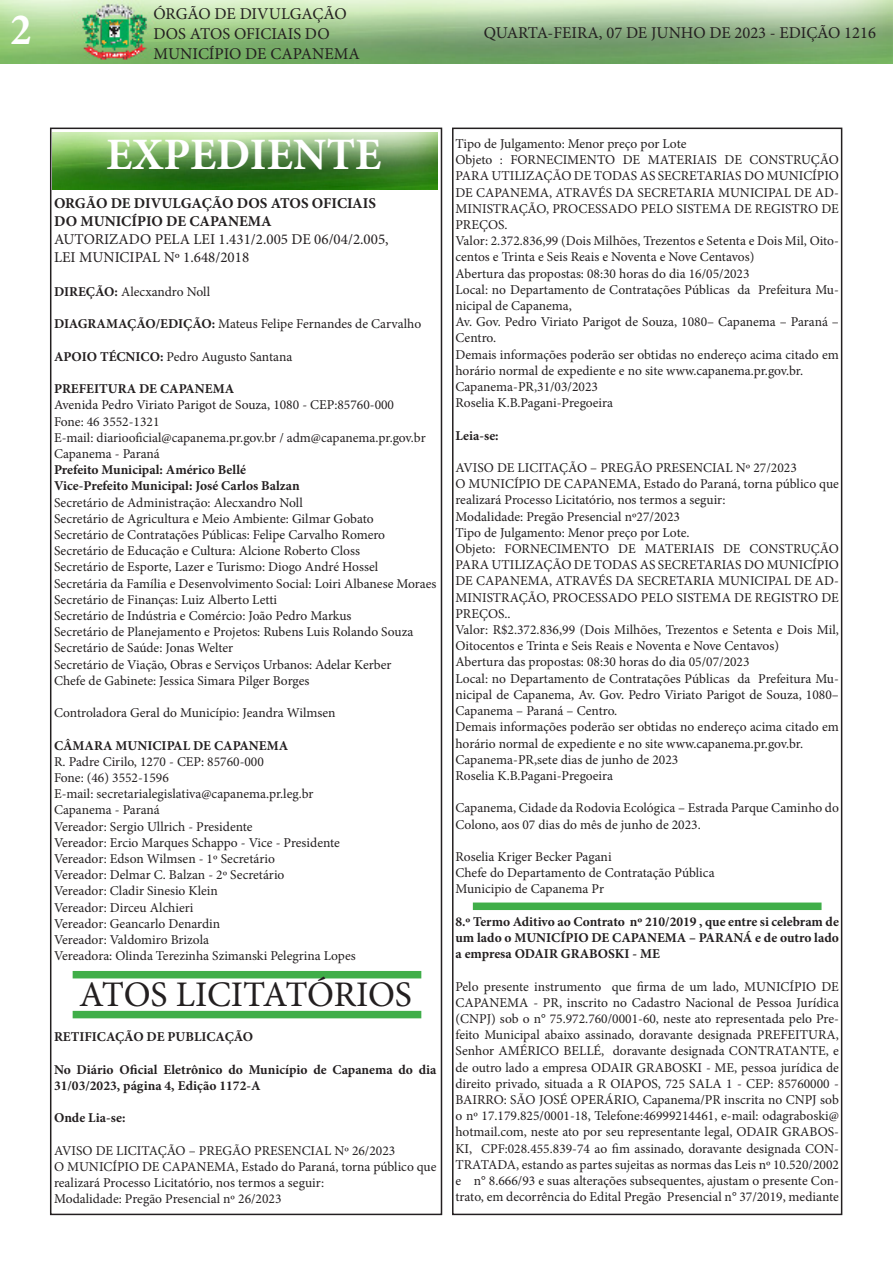
<style>
.page{position:relative;width:893px;height:1263px;background:#fff}
.page>*{position:absolute;margin:0;border:0;box-sizing:border-box;transform-origin:0 0}
.t1{font:700 45px "Minion Pro";color:#fff}
.t2{font:700 condensed 45px "Minion Pro";color:#fff}
.t3{font:36px "Minion Pro";letter-spacing:-.01em;color:#231f20}
.t4{font:16.5px/19.8px "Minion Pro";color:#231f20}
.t5{font:15px "Minion Pro";color:#231f20}
.t6{font:700 15px "Minion Pro";color:#231f20}
.t7{font:13.5px/16.2px "Minion Pro";color:#231f20}
.t8{font:700 13.5px/16.2px "Minion Pro";color:#231f20}
.s1{font-weight:700}
</style>
<div class="page">
<div style="left:50px;top:128px;width:392px;height:1087px;border:2px solid #231f20"></div>
<img style="left:0;top:0;width:893px;height:64px">
<div style="left:452px;top:128px;width:390px;height:1087px;border:2px solid #231f20"></div>
<img style="left:53px;top:132px;width:384px;height:58px">
<div style="left:73px;top:971px;width:348px;height:7px;background:#40ae49"></div>
<div style="left:73px;top:1011px;width:348px;height:7px;background:#40ae49"></div>
<div style="left:473px;top:902px;width:348px;height:8px;background:#40ae49"></div>
<h1 class="t2" style="left:11px;top:-1px;width:22px">2</h1>
<p class="t4" style="left:153px;top:4px;width:208px">ÓRGÃO DE DIVULGAÇÃO<br>DOS ATOS OFICIAIS DO<br>MUNICÍPIO DE CAPANEMA</p>
<p class="t4" style="left:484px;top:23px;width:394px">QUARTA-FEIRA, 07 DE JUNHO DE 2023 - EDIÇÃO 1216</p>
<p class="t1" style="left:106px;top:123px;width:277px">EXPEDIENTE</p>
<p class="t6" style="left:54px;top:192px;width:324px">ORGÃO DE DIVULGAÇÃO DOS ATOS OFICIAIS</p>
<p class="t6" style="left:54px;top:210px;width:219px">DO MUNICÍPIO DE CAPANEMA</p>
<p class="t5" style="left:54px;top:229px;width:336px">AUTORIZADO PELA LEI 1.431/2.005 DE 06/04/2.005,</p>
<p class="t5" style="left:54px;top:247px;width:197px">LEI MUNICIPAL Nº 1.648/2018</p>
<p class="t7" style="left:54px;top:284px;width:158px"><span class="s1">DIREÇÃO:</span> Alecxandro Noll</p>
<p class="t7" style="left:54px;top:316px;width:369px"><span class="s1">DIAGRAMAÇÃO/EDIÇÃO:</span> Mateus Felipe Fernandes de Carvalho</p>
<p class="t7" style="left:54px;top:348px;width:240px"><span class="s1">APOIO TÉCNICO:</span> Pedro Augusto Santana</p>
<p class="t8" style="left:54px;top:381px;width:182px">PREFEITURA DE CAPANEMA</p>
<p class="t7" style="left:54px;top:397px;width:342px">Avenida Pedro Viriato Parigot de Souza, 1080 - CEP:85760-000</p>
<p class="t7" style="left:54px;top:413px;width:107px">Fone: 46 3552-1321</p>
<p class="t7" style="left:54px;top:429px;width:373px">E-mail: diariooficial@capanema.pr.gov.br / adm@capanema.pr.gov.br</p>
<p class="t7" style="left:54px;top:446px;width:107px">Capanema - Paraná</p>
<p class="t8" style="left:54px;top:462px;width:194px">Prefeito Municipal: Américo Bellé</p>
<p class="t8" style="left:54px;top:478px;width:247px">Vice-Prefeito Municipal: José Carlos Balzan</p>
<p class="t7" style="left:54px;top:494px;width:250px">Secretário de Administração: Alecxandro Noll</p>
<p class="t7" style="left:54px;top:510px;width:321px">Secretário de Agricultura e Meio Ambiente: Gilmar Gobato</p>
<p class="t7" style="left:54px;top:527px;width:333px">Secretário de Contratações Públicas: Felipe Carvalho Romero</p>
<p class="t7" style="left:54px;top:543px;width:307px">Secretário de Educação e Cultura: Alcione Roberto Closs</p>
<p class="t7" style="left:54px;top:559px;width:326px">Secretário de Esporte, Lazer e Turismo: Diogo André Hossel</p>
<p class="t7" style="left:54px;top:575px;width:384px">Secretária da Família e Desenvolvimento Social: Loiri Albanese Moraes</p>
<p class="t7" style="left:54px;top:591px;width:225px">Secretário de Finanças: Luiz Alberto Letti</p>
<p class="t7" style="left:54px;top:608px;width:299px">Secretário de Indústria e Comércio: João Pedro Markus</p>
<p class="t7" style="left:54px;top:624px;width:361px">Secretário de Planejamento e Projetos: Rubens Luis Rolando Souza</p>
<p class="t7" style="left:54px;top:640px;width:181px">Secretário de Saúde: Jonas Welter</p>
<p class="t7" style="left:54px;top:656px;width:339px">Secretário de Viação, Obras e Serviços Urbanos: Adelar Kerber</p>
<p class="t7" style="left:54px;top:672px;width:257px">Chefe de Gabinete: Jessica Simara Pilger Borges</p>
<p class="t7" style="left:54px;top:705px;width:283px">Controladora Geral do Município: Jeandra Wilmsen</p>
<p class="t8" style="left:54px;top:737px;width:236px">CÂMARA MUNICIPAL DE CAPANEMA</p>
<p class="t7" style="left:54px;top:753px;width:211px">R. Padre Cirilo, 1270 - CEP: 85760-000</p>
<p class="t7" style="left:54px;top:770px;width:116px">Fone: (46) 3552-1596</p>
<p class="t7" style="left:54px;top:786px;width:261px">E-mail: secretarialegislativa@capanema.pr.leg.br</p>
<p class="t7" style="left:54px;top:802px;width:107px">Capanema - Paraná</p>
<p class="t7" style="left:54px;top:818px;width:200px">Vereador: Sergio Ullrich - Presidente</p>
<p class="t7" style="left:54px;top:834px;width:287px">Vereador: Ercio Marques Schappo - Vice - Presidente</p>
<p class="t7" style="left:54px;top:851px;width:222px">Vereador: Edson Wilmsen - 1º Secretário</p>
<p class="t7" style="left:54px;top:867px;width:232px">Vereador: Delmar C. Balzan - 2º Secretário</p>
<p class="t7" style="left:54px;top:883px;width:165px">Vereador: Cladir Sinesio Klein</p>
<p class="t7" style="left:54px;top:899px;width:141px">Vereador: Dirceu Alchieri</p>
<p class="t7" style="left:54px;top:915px;width:168px">Vereador: Geancarlo Denardin</p>
<p class="t7" style="left:54px;top:932px;width:157px">Vereador: Valdomiro Brizola</p>
<p class="t7" style="left:54px;top:948px;width:303px">Vereadora: Olinda Terezinha Szimanski Pelegrina Lopes</p>
<p class="t3" style="left:79px;top:970px;width:334px">ATOS LICITATÓRIOS</p>
<p class="t8" style="left:54px;top:1029px;width:201px">RETIFICAÇÃO DE PUBLICAÇÃO</p>
<p class="t8" style="left:54px;top:1061px;width:384px">No Diário Oficial Eletrônico do Município de Capanema do dia<br>31/03/2023, página 4, Edição 1172-A</p>
<p class="t8" style="left:54px;top:1110px;width:73px">Onde Lia-se:</p>
<p class="t7" style="left:54px;top:1142px;width:343px">AVISO DE LICITAÇÃO – PREGÃO PRESENCIAL Nº 26/2023</p>
<p class="t7" style="left:54px;top:1158px;width:384px">O MUNICÍPIO DE CAPANEMA, Estado do Paraná, torna público que realizará Processo Licitatório, nos termos a seguir:</p>
<p class="t7" style="left:54px;top:1191px;width:229px">Modalidade: Pregão Presencial nº 26/2023</p>
<p class="t7" style="left:455px;top:136px;width:232px">Tipo de Julgamento: Menor preço por Lote</p>
<p class="t7" style="left:455px;top:152px;width:385px;text-align:justify">Objeto : FORNECIMENTO DE MATERIAIS DE CONSTRUÇÃO PARA UTILIZAÇÃO DE TODAS AS SECRETARIAS DO MUNICÍPIO DE CAPANEMA, ATRAVÉS DA SECRETARIA MUNICIPAL DE AD-MINISTRAÇÃO, PROCESSADO PELO SISTEMA DE REGISTRO DE PREÇOS.</p>
<p class="t7" style="left:455px;top:233px;width:385px">Valor: 2.372.836,99 (Dois Milhões, Trezentos e Setenta e Dois Mil, Oito&shy;centos e Trinta e Seis Reais e Noventa e Nove Centavos)</p>
<p class="t7" style="left:455px;top:265px;width:296px">Abertura das propostas: 08:30 horas do dia 16/05/2023</p>
<p class="t7" style="left:455px;top:281px;width:385px">Local: no Departamento de Contratações Públicas da Prefeitura Mu&shy;nicipal de Capanema,</p>
<p class="t7" style="left:455px;top:314px;width:385px">Av. Gov. Pedro Viriato Parigot de Souza, 1080– Capanema – Paraná –<br>Centro.</p>
<p class="t7" style="left:455px;top:346px;width:385px">Demais informações poderão ser obtidas no endereço acima citado em horário normal de expediente e no site www.capanema.pr.gov.br.</p>
<p class="t7" style="left:455px;top:379px;width:144px">Capanema-PR,31/03/2023</p>
<p class="t7" style="left:455px;top:395px;width:159px">Roselia K.B.Pagani-Pregoeira</p>
<p class="t8" style="left:455px;top:427px;width:45px">Leia-se:</p>
<p class="t7" style="left:455px;top:460px;width:343px">AVISO DE LICITAÇÃO – PREGÃO PRESENCIAL Nº 27/2023</p>
<p class="t7" style="left:455px;top:476px;width:385px">O MUNICÍPIO DE CAPANEMA, Estado do Paraná, torna público que realizará Processo Licitatório, nos termos a seguir:</p>
<p class="t7" style="left:455px;top:508px;width:226px">Modalidade: Pregão Presencial nº27/2023</p>
<p class="t7" style="left:455px;top:524px;width:235px">Tipo de Julgamento: Menor preço por Lote.</p>
<p class="t7" style="left:455px;top:541px;width:385px;text-align:justify">Objeto: FORNECIMENTO DE MATERIAIS DE CONSTRUÇÃO PARA UTILIZAÇÃO DE TODAS AS SECRETARIAS DO MUNICÍPIO DE CAPANEMA, ATRAVÉS DA SECRETARIA MUNICIPAL DE AD-MINISTRAÇÃO, PROCESSADO PELO SISTEMA DE REGISTRO DE PREÇOS..</p>
<p class="t7" style="left:455px;top:622px;width:385px">Valor: R$2.372.836,99 (Dois Milhões, Trezentos e Setenta e Dois Mil,<br>Oitocentos e Trinta e Seis Reais e Noventa e Nove Centavos)</p>
<p class="t7" style="left:455px;top:654px;width:296px">Abertura das propostas: 08:30 horas do dia 05/07/2023</p>
<p class="t7" style="left:455px;top:670px;width:385px;text-align:justify">Local: no Departamento de Contratações Públicas da Prefeitura Mu&shy;nicipal de Capanema, Av. Gov. Pedro Viriato Parigot de Souza, 1080– Capanema – Paraná – Centro.</p>
<p class="t7" style="left:455px;top:719px;width:385px">Demais informações poderão ser obtidas no endereço acima citado em horário normal de expediente e no site www.capanema.pr.gov.br.</p>
<p class="t7" style="left:455px;top:751px;width:224px">Capanema-PR,sete dias de junho de 2023</p>
<p class="t7" style="left:455px;top:767px;width:159px">Roselia K.B.Pagani-Pregoeira</p>
<p class="t7" style="left:455px;top:800px;width:385px">Capanema, Cidade da Rodovia Ecológica – Estrada Parque Caminho do<br>Colono, aos 07 dias do mês de junho de 2023.</p>
<p class="t7" style="left:455px;top:848px;width:158px">Roselia Kriger Becker Pagani</p>
<p class="t7" style="left:455px;top:865px;width:261px">Chefe do Departamento de Contratação Pública</p>
<p class="t7" style="left:455px;top:881px;width:150px">Municipio de Capanema Pr</p>
<p class="t8" style="left:455px;top:913px;width:385px;text-align:justify">8.º Termo Aditivo ao Contrato nº 210/2019 , que entre si celebram de um lado o MUNICÍPIO DE CAPANEMA – PARANÁ e de outro lado a empresa ODAIR GRABOSKI - ME</p>
<p class="t7" style="left:455px;top:978px;width:385px;text-align:justify">Pelo presente instrumento que firma de um lado, MUNICÍPIO DE CAPANEMA - PR, inscrito no Cadastro Nacional de Pessoa Jurídica (CNPJ) sob o n° 75.972.760/0001-60, neste ato representada pelo Pre&shy;feito Municipal abaixo assinado, doravante designada PREFEITURA, Senhor AMÉRICO BELLÉ, doravante designada CONTRATANTE, e de outro lado a empresa ODAIR GRABOSKI - ME, pessoa jurídica de direito privado, situada a R OIAPOS, 725 SALA 1 - CEP: 85760000 - BAIRRO: SÃO JOSÉ OPERÁRIO, Capanema/PR inscrita no CNPJ sob o nº 17.179.825/0001-18, Telefone:46999214461, e-mail: odagraboski@ hotmail.com, neste ato por seu representante legal, ODAIR GRABOS-KI, CPF:028.455.839-74 ao fim assinado, doravante designada CON-TRATADA, estando as partes sujeitas as normas das Leis nº 10.520/2002 e n° 8.666/93 e suas alterações subsequentes, ajustam o presente Con&shy;trato, em decorrência do Edital Pregão Presencial n° 37/2019, mediante</p>
</div>
